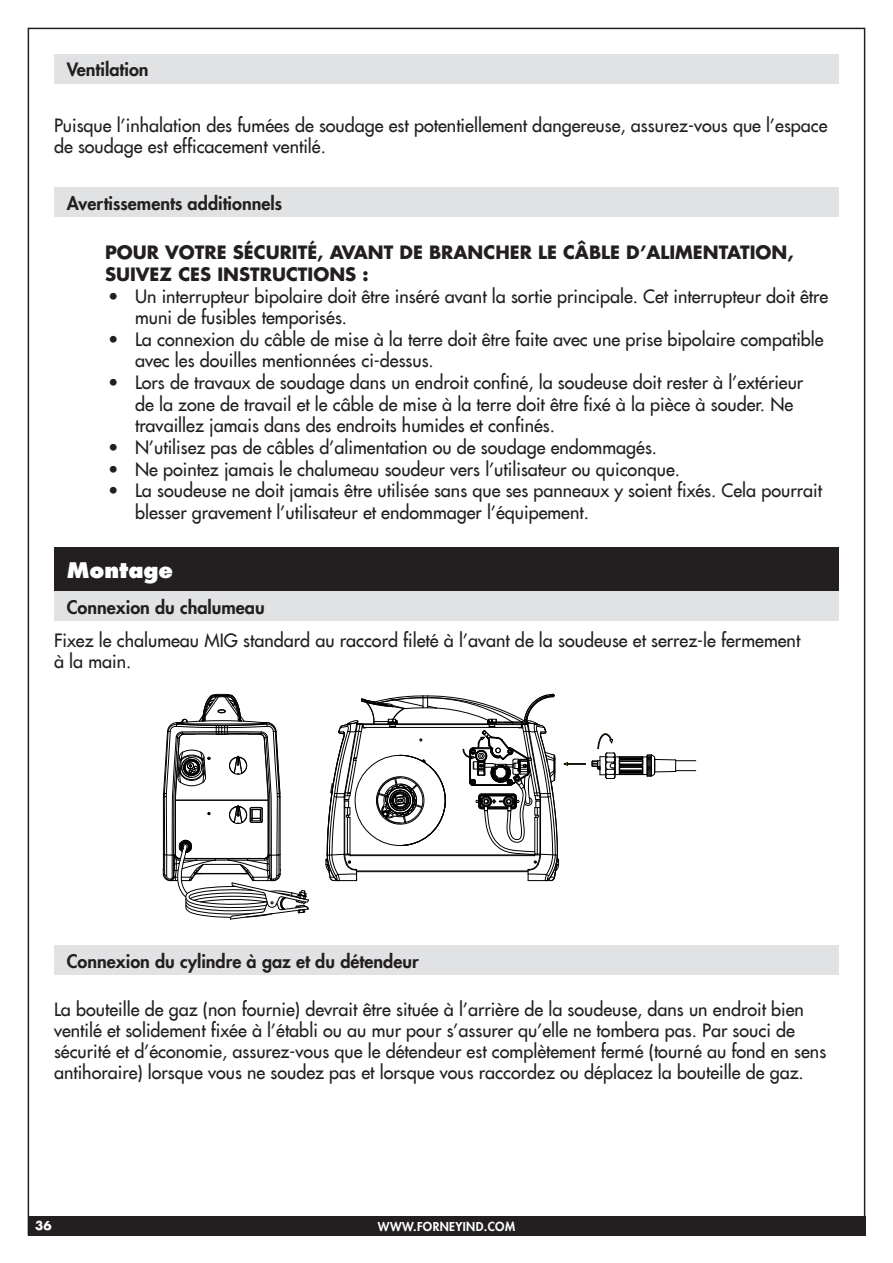
<style>
.page{position:relative;width:893px;height:1263px;background:#fff}
.page>*{position:absolute;margin:0;border:0;box-sizing:border-box;transform-origin:0 0}
.Drakes_Header_Style{font:800 21px "Futura LT";color:#fff}
.Drakes_Paragraph_Sty{font:18px/21.6px "Futura LT";color:#231f20}
.Drakes_Header_Style-2{font:800 18px "Futura LT";color:#231f20}
.Drakes_Number_Style{font:18px "Futura LT";color:#231f20}
.Drakes_Paragraph_Sty-2{font:700 18px/21.6px "Futura LT";color:#231f20}
.t1{font:800 12px "Futura LT";letter-spacing:.03em;color:#fff}
.t2{font:700 12px "Futura LT";color:#fff}
</style>
<div class="page">
<div style="left:28px;top:1216px;width:837px;height:19px;background:#231f20"></div>
<svg style="left:163px;top:694px;width:146px;height:225px"></svg>
<svg style="left:592px;top:733px;width:104px;height:46px"></svg>
<svg style="left:326px;top:694px;width:260px;height:187px"></svg>
<div style="left:54px;top:945px;width:785px;height:30px;background:#e1e2e4"></div>
<div style="left:54px;top:54px;width:785px;height:29px;background:#e1e2e4"></div>
<div style="left:54px;top:187px;width:785px;height:30px;background:#e1e2e4"></div>
<div style="left:54px;top:548px;width:785px;height:43px;background:#231f20"></div>
<div style="left:54px;top:591px;width:785px;height:30px;background:#e1e2e4"></div>
<p class="Drakes_Header_Style-2" style="left:67px;top:58px;width:83px">Ventilation</p>
<p class="Drakes_Paragraph_Sty" style="left:54px;top:115px;width:775px;line-height:21px">Puisque l’inhalation des fumées de soudage est potentiellement dangereuse, assurez-vous que l’espace de soudage est efficacement ventilé.</p>
<p class="Drakes_Header_Style-2" style="left:67px;top:191px;width:217px">Avertissements additionnels</p>
<p class="Drakes_Paragraph_Sty-2" style="left:105px;top:242px;width:690px">POUR VOTRE SÉCURITÉ, AVANT DE BRANCHER LE CÂBLE D’ALIMENTATION,<br>SUIVEZ CES INSTRUCTIONS :</p>
<p class="Drakes_Paragraph_Sty" style="left:135px;top:285px;width:695px;text-indent:-27px">• Un interrupteur bipolaire doit être inséré avant la sortie principale. Cet interrupteur doit être muni de fusibles temporisés.</p>
<p class="Drakes_Paragraph_Sty" style="left:135px;top:328px;width:690px;text-indent:-27px">• La connexion du câble de mise à la terre doit être faite avec une prise bipolaire compatible avec les douilles mentionnées ci-dessus.</p>
<p class="Drakes_Paragraph_Sty" style="left:135px;top:371px;width:670px;text-indent:-27px">• Lors de travaux de soudage dans un endroit confiné, la soudeuse doit rester à l’extérieur de la zone de travail et le câble de mise à la terre doit être fixé à la pièce à souder. Ne travaillez jamais dans des endroits humides et confinés.</p>
<p class="Drakes_Paragraph_Sty" style="left:108px;top:436px;width:551px">• N’utilisez pas de câbles d’alimentation ou de soudage endommagés.</p>
<p class="Drakes_Paragraph_Sty" style="left:108px;top:458px;width:573px">• Ne pointez jamais le chalumeau soudeur vers l’utilisateur ou quiconque.</p>
<p class="Drakes_Paragraph_Sty" style="left:135px;top:479px;width:688px;text-indent:-27px">• La soudeuse ne doit jamais être utilisée sans que ses panneaux y soient fixés. Cela pourrait blesser gravement l’utilisateur et endommager l’équipement.</p>
<p class="Drakes_Header_Style" style="left:67px;top:556px;width:108px">Montage</p>
<p class="Drakes_Header_Style-2" style="left:67px;top:595px;width:200px">Connexion du chalumeau</p>
<p class="Drakes_Number_Style" style="left:54px;top:628px;width:748px">Fixez le chalumeau MIG standard au raccord fileté à l’avant de la soudeuse et serrez-le fermement</p>
<p class="Drakes_Number_Style" style="left:54px;top:649px;width:79px">à la main.</p>
<p class="Drakes_Header_Style-2" style="left:67px;top:949px;width:353px">Connexion du cylindre à gaz et du détendeur</p>
<p class="Drakes_Paragraph_Sty" style="left:54px;top:999px;width:774px;line-height:21px">La bouteille de gaz (non fournie) devrait être située à l’arrière de la soudeuse, dans un endroit bien ventilé et solidement fixée à l’établi ou au mur pour s’assurer qu’elle ne tombera pas. Par souci de sécurité et d’économie, assurez-vous que le détendeur est complètement fermé (tourné au fond en sens antihoraire) lorsque vous ne soudez pas et lorsque vous raccordez ou déplacez la bouteille de gaz.</p>
<p class="t2" style="left:35px;top:1218px;width:18px">36</p>
<p class="t1" style="left:378px;top:1218px;width:139px">WWW.FORNEYIND.COM</p>
</div>
